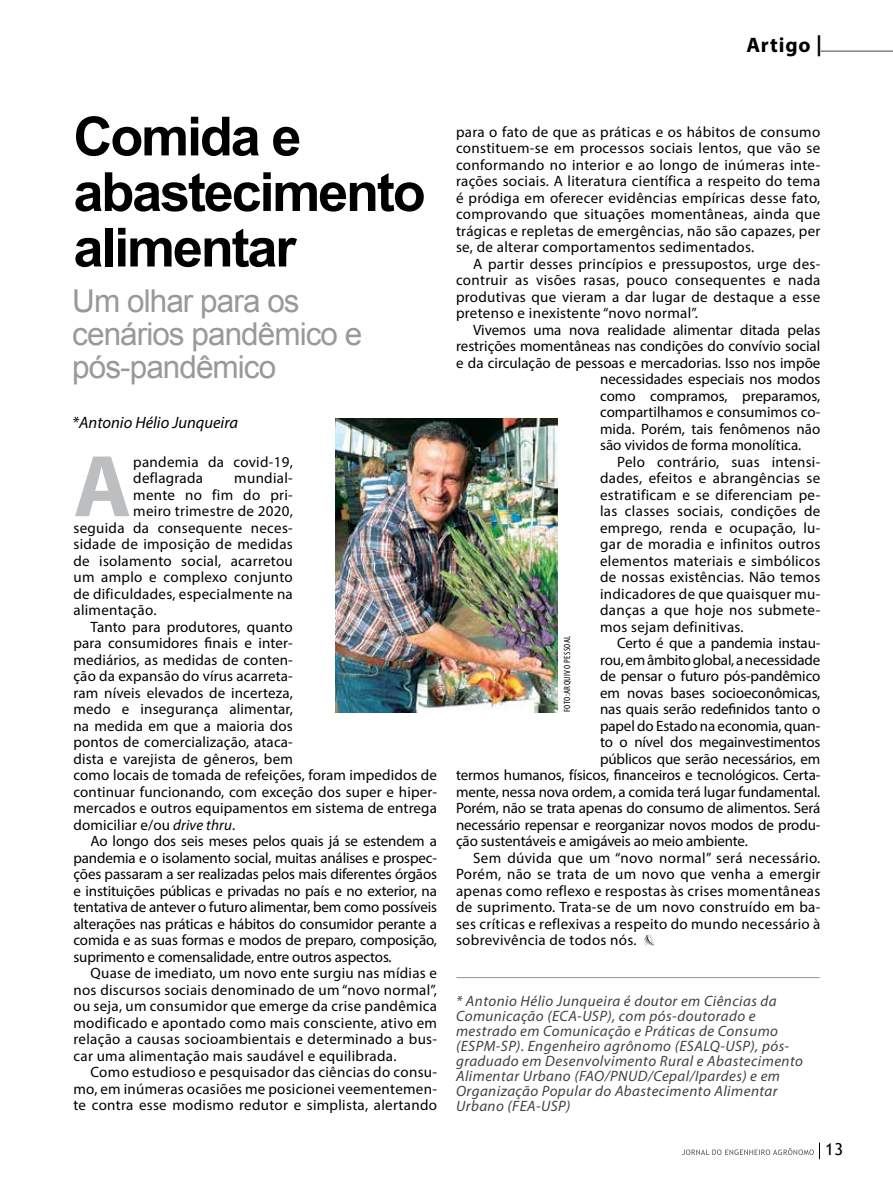
<style>
.page{position:relative;width:893px;height:1191px;background:#fff}
.page>*{position:absolute;margin:0;border:0;box-sizing:border-box;transform-origin:0 0}
.t1{font:700 88.5px "Myriad Pro";color:#bcbec0}
.t2{font:700 54px/55.5px "Arial";letter-spacing:-.04em;color:#000}
.t3{font:31.5px/33px "Arial";letter-spacing:-.03em;color:#97999c}
.t4{font:700 21px "Myriad Pro";letter-spacing:.04em;color:#000}
.t5{font:italic 16.5px "Myriad Pro";color:#000}
.t6{font:16.5px "Trebuchet MS";color:#000}
.t7{font:15px/16.5px "Myriad Pro";letter-spacing:.01em;color:#000;text-align:justify}
.t8{font:15px "Myriad Pro";letter-spacing:-.01em;color:#000}
.t9{font:italic 15px/15px "Myriad Pro";letter-spacing:.03em;color:#414042}
.t10{font:condensed 9px "Myriad Pro";letter-spacing:.05em;color:#000}
.s1{font-style:italic}
</style>
<div class="page">
<svg style="left:682px;top:1142px;width:138px;height:17px"></svg>
<svg style="left:644px;top:934px;width:10px;height:11px"></svg>
<hr style="left:456px;top:977px;width:364px;height:1px;background:#939598">
<img style="left:335px;top:418px;width:223px;height:294px">
<hr style="left:821px;top:50px;width:72px;height:2px;background:#000">
<h3 class="t4" style="left:746px;top:31px;width:77px">Artigo |</h3>
<h2 class="t2" style="left:73px;top:111px;width:354px">Comida e abastecimento alimentar</h2>
<h3 class="t3" style="left:72px;top:285px;width:292px">Um olhar para os cenários pandêmico e pós-pandêmico</h3>
<p class="t5" style="left:72px;top:412px;width:167px">*Antonio Hélio Junqueira</p>
<h1 class="t1" style="left:73px;top:428px;width:60px">A</h1>
<p class="t7" style="left:133px;top:453px;width:161px">pandemia da covid-19, deflagrada</p>
<p class="t7" style="left:234px;top:469px;width:60px">mundial-</p>
<p class="t7" style="left:133px;top:486px;width:161px">mente no fim do pri-</p>
<p class="t7" style="left:133px;top:502px;width:161px">meiro trimestre de 2020,</p>
<p class="t7" style="left:73px;top:519px;width:221px">seguida da consequente neces-</p>
<p class="t7" style="left:73px;top:535px;width:221px">sidade de imposição de medidas</p>
<p class="t7" style="left:73px;top:552px;width:221px">de isolamento social, acarretou</p>
<p class="t7" style="left:73px;top:568px;width:221px">um amplo e complexo conjunto</p>
<p class="t7" style="left:73px;top:585px;width:221px">de dificuldades, especialmente na</p>
<p class="t7" style="left:73px;top:601px;width:84px">alimentação.</p>
<p class="t7" style="left:90px;top:618px;width:204px">Tanto para produtores, quanto</p>
<p class="t7" style="left:73px;top:634px;width:221px">para consumidores finais e inter-</p>
<p class="t7" style="left:73px;top:651px;width:221px">mediários, as medidas de conten-</p>
<p class="t7" style="left:73px;top:667px;width:221px">ção da expansão do vírus acarreta-</p>
<p class="t7" style="left:73px;top:684px;width:221px">ram níveis elevados de incerteza,</p>
<p class="t7" style="left:73px;top:700px;width:221px">medo e insegurança alimentar,</p>
<p class="t7" style="left:73px;top:717px;width:221px">na medida em que a maioria dos</p>
<p class="t7" style="left:73px;top:733px;width:221px">pontos de comercialização, ataca-</p>
<p class="t7" style="left:73px;top:750px;width:221px">dista e varejista de gêneros, bem</p>
<p class="t7" style="left:73px;top:766px;width:365px">como locais de tomada de refeições, foram impedidos de</p>
<p class="t7" style="left:73px;top:783px;width:365px">continuar funcionando, com exceção dos super e hiper-</p>
<p class="t7" style="left:73px;top:799px;width:365px">mercados e outros equipamentos em sistema de entrega</p>
<p class="t7" style="left:73px;top:816px;width:163px">domiciliar e/ou <span class="s1">drive thru</span>.</p>
<p class="t8" style="left:90px;top:832px;width:348px">Ao longo dos seis meses pelos quais já se estendem a</p>
<p class="t8" style="left:73px;top:848px;width:365px">pandemia e o isolamento social, muitas análises e prospec-</p>
<p class="t8" style="left:73px;top:865px;width:365px">ções passaram a ser realizadas pelos mais diferentes órgãos</p>
<p class="t8" style="left:73px;top:881px;width:365px">e instituições públicas e privadas no país e no exterior, na</p>
<p class="t8" style="left:73px;top:898px;width:365px">tentativa de antever o futuro alimentar, bem como possíveis</p>
<p class="t8" style="left:73px;top:914px;width:365px">alterações nas práticas e hábitos do consumidor perante a</p>
<p class="t8" style="left:73px;top:931px;width:365px">comida e as suas formas e modos de preparo, composição,</p>
<p class="t8" style="left:73px;top:947px;width:320px">suprimento e comensalidade, entre outros aspectos.</p>
<p class="t7" style="left:90px;top:964px;width:348px">Quase de imediato, um novo ente surgiu nas mídias e</p>
<p class="t7" style="left:73px;top:981px;width:365px">nos discursos sociais denominado de um “novo normal”,</p>
<p class="t7" style="left:73px;top:997px;width:365px">ou seja, um consumidor que emerge da crise pandêmica</p>
<p class="t7" style="left:73px;top:1014px;width:365px">modificado e apontado como mais consciente, ativo em</p>
<p class="t7" style="left:73px;top:1030px;width:365px">relação a causas socioambientais e determinado a bus-</p>
<p class="t7" style="left:73px;top:1047px;width:324px">car uma alimentação mais saudável e equilibrada.</p>
<p class="t7" style="left:90px;top:1063px;width:348px">Como estudioso e pesquisador das ciências do consu-</p>
<p class="t7" style="left:73px;top:1080px;width:365px">mo, em inúmeras ocasiões me posicionei veementemen-</p>
<p class="t7" style="left:73px;top:1096px;width:365px">te contra esse modismo redutor e simplista, alertando</p>
<p class="t7" style="left:456px;top:123px;width:366px">para o fato de que as práticas e os hábitos de consumo constituem-se em processos sociais lentos, que vão se conformando no interior e ao longo de inúmeras inte&shy;rações sociais. A literatura científica a respeito do tema é pródiga em oferecer evidências empíricas desse fato, comprovando que situações momentâneas, ainda que trágicas e repletas de emergências, não são capazes, per se, de alterar comportamentos sedimentados.</p>
<p class="t7" style="left:456px;top:255px;width:366px;text-indent:17px">A partir desses princípios e pressupostos, urge des&shy;contruir as visões rasas, pouco consequentes e nada produtivas que vieram a dar lugar de destaque a esse pretenso e inexistente “novo normal”.</p>
<p class="t7" style="left:473px;top:321px;width:349px">Vivemos uma nova realidade alimentar ditada pelas</p>
<p class="t7" style="left:456px;top:337px;width:366px">restrições momentâneas nas condições do convívio social</p>
<p class="t7" style="left:456px;top:354px;width:366px">e da circulação de pessoas e mercadorias. Isso nos impõe</p>
<p class="t7" style="left:600px;top:370px;width:222px">necessidades especiais nos modos</p>
<p class="t7" style="left:600px;top:387px;width:222px">como compramos, preparamos,</p>
<p class="t7" style="left:600px;top:403px;width:222px">compartilhamos e consumimos co-</p>
<p class="t7" style="left:600px;top:420px;width:222px">mida. Porém, tais fenômenos não</p>
<p class="t7" style="left:600px;top:436px;width:203px">são vividos de forma monolítica.</p>
<p class="t7" style="left:617px;top:453px;width:205px">Pelo contrário, suas intensi-</p>
<p class="t7" style="left:600px;top:469px;width:222px">dades, efeitos e abrangências se</p>
<p class="t7" style="left:600px;top:486px;width:222px">estratificam e se diferenciam pe-</p>
<p class="t7" style="left:600px;top:502px;width:222px">las classes sociais, condições de</p>
<p class="t7" style="left:600px;top:519px;width:222px">emprego, renda e ocupação, lu-</p>
<p class="t7" style="left:600px;top:535px;width:222px">gar de moradia e infinitos outros</p>
<p class="t7" style="left:600px;top:552px;width:222px">elementos materiais e simbólicos</p>
<p class="t7" style="left:600px;top:568px;width:222px">de nossas existências. Não temos</p>
<p class="t7" style="left:600px;top:585px;width:222px">indicadores de que quaisquer mu-</p>
<p class="t7" style="left:600px;top:601px;width:222px">danças a que hoje nos submete-</p>
<p class="t7" style="left:600px;top:618px;width:145px">mos sejam definitivas.</p>
<p class="t8" style="left:617px;top:634px;width:205px">Certo é que a pandemia instau-</p>
<p class="t8" style="left:600px;top:650px;width:222px">rou, em âmbito global, a necessidade</p>
<p class="t8" style="left:600px;top:667px;width:222px">de pensar o futuro pós-pandêmico</p>
<p class="t8" style="left:600px;top:683px;width:222px">em novas bases socioeconômicas,</p>
<p class="t8" style="left:600px;top:700px;width:222px">nas quais serão redefinidos tanto o</p>
<p class="t8" style="left:600px;top:716px;width:222px">papel do Estado na economia, quan-</p>
<p class="t8" style="left:600px;top:733px;width:222px">to o nível dos megainvestimentos</p>
<p class="t8" style="left:600px;top:749px;width:222px">públicos que serão necessários, em</p>
<p class="t8" style="left:456px;top:766px;width:366px">termos humanos, físicos, financeiros e tecnológicos. Certa-</p>
<p class="t8" style="left:456px;top:782px;width:366px">mente, nessa nova ordem, a comida terá lugar fundamental.</p>
<p class="t8" style="left:456px;top:799px;width:366px">Porém, não se trata apenas do consumo de alimentos. Será</p>
<p class="t8" style="left:456px;top:815px;width:366px">necessário repensar e reorganizar novos modos de produ-</p>
<p class="t8" style="left:456px;top:832px;width:293px">ção sustentáveis e amigáveis ao meio ambiente.</p>
<p class="t7" style="left:473px;top:849px;width:349px">Sem dúvida que um “novo normal” será necessário.</p>
<p class="t7" style="left:456px;top:865px;width:366px">Porém, não se trata de um novo que venha a emergir</p>
<p class="t7" style="left:456px;top:882px;width:366px">apenas como reflexo e respostas às crises momentâneas</p>
<p class="t7" style="left:456px;top:898px;width:366px">de suprimento. Trata-se de um novo construído em ba-</p>
<p class="t7" style="left:456px;top:915px;width:366px">ses críticas e reflexivas a respeito do mundo necessário à</p>
<p class="t7" style="left:456px;top:931px;width:182px">sobrevivência de todos nós.</p>
<p class="t10" style="left:562px;top:712px;width:78px;rotate:-90deg">FOTO:ARQUIVO PESSOAL</p>
<p class="t9" style="left:456px;top:992px;width:348px">* Antonio Hélio Junqueira é doutor em Ciências da Comunicação (ECA-USP), com pós-doutorado e mestrado em Comunicação e Práticas de Consumo (ESPM-SP). Engenheiro agrônomo (ESALQ-USP), pós&shy;graduado em Desenvolvimento Rural e Abastecimento Alimentar Urbano (FAO/PNUD/Cepal/Ipardes) e em Organização Popular do Abastecimento Alimentar Urbano (FEA-USP)</p>
<p class="t6" style="left:825px;top:1139px;width:19px">13</p>
</div>
